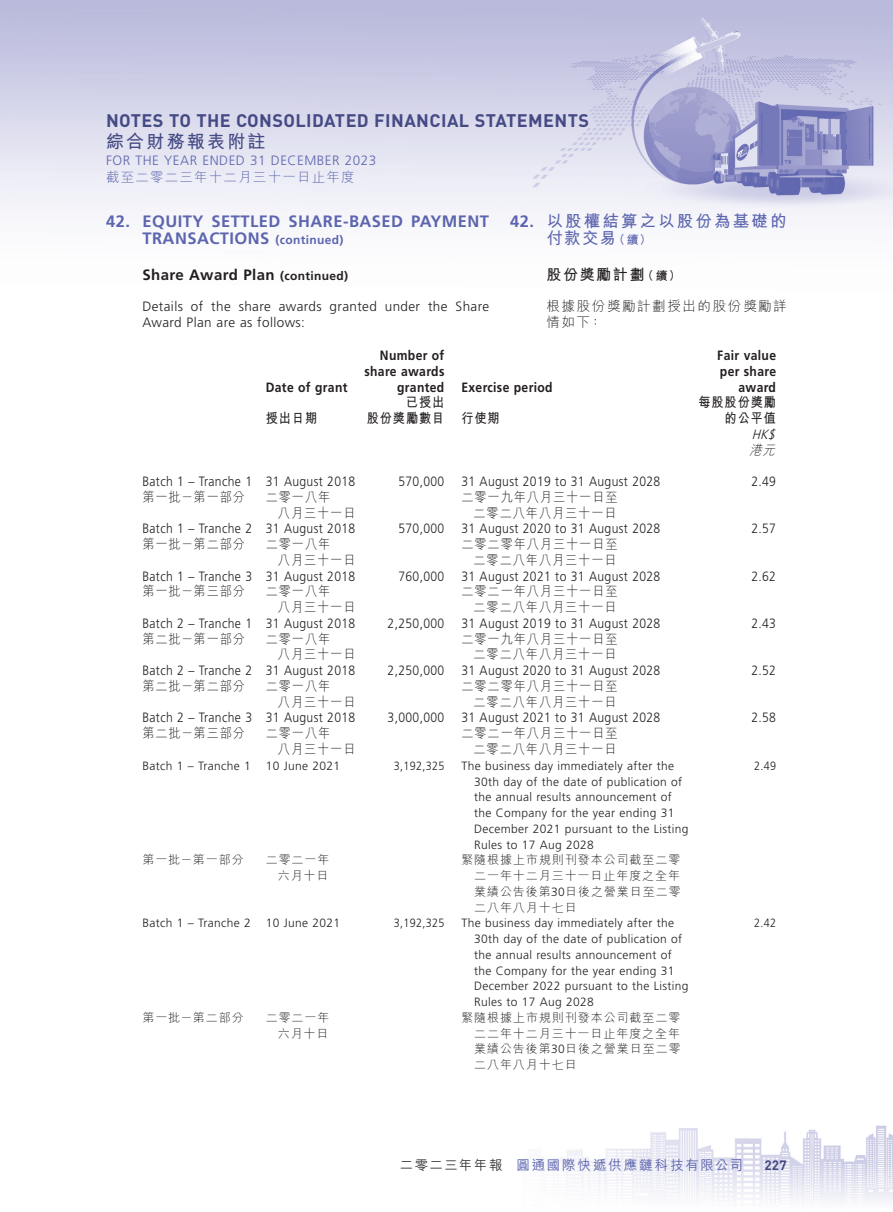
<style>
.page{position:relative;width:893px;height:1212px;background:#fff}
.page>*{position:absolute;margin:0;border:0;box-sizing:border-box;transform-origin:0 0}
.t1{font:700 18px "DIN Pro";letter-spacing:.025em;color:#454a84}
.t2{font:700 18px "M Hei HK";letter-spacing:.125em;color:#454a84}
.t3{font:700 16.5px/16.5px "Frutiger LT Std";letter-spacing:.03em;color:#5c65ae}
.t4{font:700 16.5px/16.5px "M Hei HK";letter-spacing:.13em;color:#5c65ae}
.t5{font:700 15px "Frutiger LT Std";letter-spacing:.03em;color:#231f20}
.t6{font:700 15px "M Hei HK";letter-spacing:.11em;color:#231f20}
.t7{font:300 13.5px "Frutiger LT Std";letter-spacing:.03em;color:#231f20;scale:.9 1}
.t8{font:300 13.5px/15.8px "M Hei HK";letter-spacing:.08em;color:#231f20;scale:.9 1}
.t9{font:700 13.5px/15.8px "Frutiger LT Std";letter-spacing:.03em;color:#231f20;text-align:right;scale:.9 1}
.t10{font:300 13.5px/16.5px "Frutiger LT Std";letter-spacing:.03em;color:#231f20}
.t11{font:300 13.5px "Frutiger LT Std";letter-spacing:.04em;color:#5c65ae}
.t12{font:700 13.5px/15.8px "M Hei HK";letter-spacing:.08em;color:#231f20;text-align:right;scale:.9 1}
.t13{font:500 13.5px "M Hei HK";letter-spacing:.12em;color:#5c65ae}
.t14{font:300 13.5px/16.5px "M Hei HK";letter-spacing:.12em;color:#231f20}
.t15{font:300 13.5px "M Hei HK";letter-spacing:.09em;color:#5c65ae}
.t16{font:700 13.5px "DIN Pro";color:#454a84}
.t17{font:italic 300 13.5px "Frutiger LT Std";color:#231f20;scale:.9 1}
.t18{font:italic 300 13.5px "M Hei HK";color:#231f20;scale:.9 1}
.t19{font:300 12px/15.8px "Frutiger LT Std";letter-spacing:.03em;color:#231f20}
.t20{font:300 12px/15.8px "M Hei HK";letter-spacing:.08em;color:#231f20;text-align:right}
.t21{font:300 12px "Frutiger LT Std";letter-spacing:.03em;color:#231f20;scale:.9 1}
.s1{font-family:"Frutiger LT Std"}
.s2{font-size:12px}
.s3{color:#3e3e3f}
</style>
<div class="page">
<img style="left:0;top:0;width:893px;height:1202px">
<h1 class="t1" style="left:106px;top:108px;width:484px">NOTES TO THE CONSOLIDATED FINANCIAL STATEMENTS</h1>
<h1 class="t2" style="left:106px;top:129px;width:161px">綜合財務報表附註</h1>
<p class="t11" style="left:106px;top:153px;width:272px">FOR THE YEAR ENDED 31 DECEMBER 2023</p>
<p class="t15" style="left:106px;top:170px;width:250px">截至二零二三年十二月三十一日止年度</p>
<p class="t4" style="left:546px;top:212px;width:242px;text-indent:-36px"><span class="s1">42.</span> 以股權結算之以股份為基礎的付款交易<span class="s2">（續）</span></p>
<p class="t6" style="left:546px;top:263px;width:136px">股份獎勵計劃<span class="s2">（續）</span></p>
<p class="t14" style="left:546px;top:297px;width:242px">根據股份獎勵計劃授出的股份獎勵詳情如下：</p>
<p class="t3" style="left:142px;top:213px;width:348px;text-indent:-36px">42. EQUITY SETTLED SHARE-BASED PAYMENT<br>TRANSACTIONS <span class="s2">(continued)</span></p>
<p class="t5" style="left:142px;top:265px;width:207px">Share Award Plan <span class="s2">(continued)</span></p>
<p class="t10" style="left:142px;top:298px;width:348px">Details of the share awards granted under the Share<br>Award Plan are as follows:</p>
<p class="t9" style="left:266px;top:379px;width:92px">Date of grant</p>
<p class="t12" style="left:266px;top:409px;width:59px">授出日期</p>
<p class="t9" style="left:364px;top:348px;width:90px">Number of share awards granted</p>
<p class="t12" style="left:367px;top:393px;width:88px">已授出<br>股份獎勵數目</p>
<p class="t9" style="left:461px;top:379px;width:103px">Exercise period</p>
<p class="t12" style="left:461px;top:409px;width:44px">行使期</p>
<p class="t9" style="left:717px;top:348px;width:67px">Fair value per share award</p>
<p class="t12" style="left:698px;top:393px;width:88px">每股股份獎勵的公平值</p>
<p class="t17" style="left:752px;top:427px;width:32px">HK$</p>
<p class="t18" style="left:749px;top:443px;width:34px">港元</p>
<p class="t7" style="left:142px;top:474px;width:238px">Batch 1 – Tranche 1 31 August 2018</p>
<p class="t7" style="left:398px;top:474px;width:53px">570,000</p>
<p class="t7" style="left:461px;top:474px;width:223px">31 August 2019 to 31 August 2028</p>
<p class="t7" style="left:751px;top:474px;width:29px">2.49</p>
<p class="t8" style="left:142px;top:489px;width:116px">第一批－第一部分</p>
<p class="t8" style="left:278px;top:489px;width:88px;text-indent:-12px">二零一八年<br>八月三十一日</p>
<p class="t8" style="left:461px;top:489px;width:175px;text-align:right">二零一九年八月三十一日至二零二八年八月三十一日</p>
<p class="t7" style="left:142px;top:521px;width:238px">Batch 1 – Tranche 2 31 August 2018</p>
<p class="t7" style="left:398px;top:521px;width:53px">570,000</p>
<p class="t7" style="left:461px;top:521px;width:223px">31 August 2020 to 31 August 2028</p>
<p class="t7" style="left:751px;top:521px;width:29px">2.57</p>
<p class="t8" style="left:142px;top:536px;width:116px">第一批－第二部分</p>
<p class="t8" style="left:278px;top:536px;width:88px;text-indent:-12px">二零一八年<br>八月三十一日</p>
<p class="t8" style="left:461px;top:536px;width:175px;text-align:right">二零二零年八月三十一日至二零二八年八月三十一日</p>
<p class="t7" style="left:142px;top:568px;width:238px">Batch 1 – Tranche 3 31 August 2018</p>
<p class="t7" style="left:398px;top:568px;width:53px">760,000</p>
<p class="t7" style="left:461px;top:568px;width:223px">31 August 2021 to 31 August 2028</p>
<p class="t7" style="left:751px;top:568px;width:29px">2.62</p>
<p class="t8" style="left:142px;top:583px;width:116px">第一批－第三部分</p>
<p class="t8" style="left:278px;top:583px;width:88px;text-indent:-12px">二零一八年<br>八月三十一日</p>
<p class="t8" style="left:461px;top:583px;width:175px;text-align:right">二零二一年八月三十一日至二零二八年八月三十一日</p>
<p class="t7" style="left:142px;top:616px;width:238px">Batch 2 – Tranche 1 31 August 2018</p>
<p class="t7" style="left:388px;top:616px;width:65px">2,250,000</p>
<p class="t7" style="left:461px;top:616px;width:223px">31 August 2019 to 31 August 2028</p>
<p class="t7" style="left:751px;top:616px;width:29px">2.43</p>
<p class="t8" style="left:142px;top:631px;width:116px">第二批－第一部分</p>
<p class="t8" style="left:278px;top:631px;width:88px;text-indent:-12px">二零一八年<br>八月三十一日</p>
<p class="t8" style="left:461px;top:631px;width:175px;text-align:right">二零一九年八月三十一日至二零二八年八月三十一日</p>
<p class="t7" style="left:142px;top:663px;width:238px">Batch 2 – Tranche 2 31 August 2018</p>
<p class="t7" style="left:388px;top:663px;width:65px">2,250,000</p>
<p class="t7" style="left:461px;top:663px;width:223px">31 August 2020 to 31 August 2028</p>
<p class="t7" style="left:751px;top:663px;width:29px">2.52</p>
<p class="t8" style="left:142px;top:678px;width:116px">第二批－第二部分</p>
<p class="t8" style="left:278px;top:678px;width:88px;text-indent:-12px">二零一八年<br>八月三十一日</p>
<p class="t8" style="left:461px;top:678px;width:175px;text-align:right">二零二零年八月三十一日至二零二八年八月三十一日</p>
<p class="t7" style="left:142px;top:710px;width:238px">Batch 2 – Tranche 3 31 August 2018</p>
<p class="t7" style="left:388px;top:710px;width:65px">3,000,000</p>
<p class="t7" style="left:461px;top:710px;width:223px">31 August 2021 to 31 August 2028</p>
<p class="t7" style="left:751px;top:710px;width:29px">2.58</p>
<p class="t8" style="left:142px;top:725px;width:116px">第二批－第三部分</p>
<p class="t8" style="left:278px;top:725px;width:88px;text-indent:-12px">二零一八年<br>八月三十一日</p>
<p class="t8" style="left:461px;top:725px;width:175px;text-align:right">二零二一年八月三十一日至二零二八年八月三十一日</p>
<p class="t19" style="left:142px;top:758px;width:110px">Batch 1 – Tranche 1</p>
<p class="t19" style="left:266px;top:758px;width:76px">10 June 2021</p>
<p class="t21" style="left:394px;top:759px;width:58px">3,192,325</p>
<p class="t19" style="left:474px;top:758px;width:216px;text-indent:-13px">The business day immediately after the 30th day of the date of publication of the annual results announcement of the Company for the year ending 31<br>December 2021 pursuant to the Listing Rules to 17 Aug 2028</p>
<p class="t21" style="left:754px;top:759px;width:26px">2.49</p>
<p class="t20" style="left:142px;top:852px;width:103px">第一批－第一部分</p>
<p class="t20" style="left:266px;top:852px;width:65px">二零二一年六月十日</p>
<p class="t20" style="left:474px;top:852px;width:208px;text-align:justify;text-indent:-13px">緊隨根據上市規則刊發本公司截至二零二一年十二月三十一日止年度之全年業績公告後第<span class="s1">30</span>日後之營業日至二零二八年八月十七日</p>
<p class="t19" style="left:142px;top:915px;width:110px">Batch 1 – Tranche 2</p>
<p class="t19" style="left:266px;top:915px;width:76px">10 June 2021</p>
<p class="t21" style="left:394px;top:916px;width:58px">3,192,325</p>
<p class="t19" style="left:474px;top:915px;width:216px;text-indent:-13px">The business day immediately after the 30th day of the date of publication of the annual results announcement of the Company for the year ending 31<br>December 2022 pursuant to the Listing Rules to 17 Aug 2028</p>
<p class="t21" style="left:754px;top:916px;width:26px">2.42</p>
<p class="t20" style="left:142px;top:1009px;width:103px">第一批－第二部分</p>
<p class="t20" style="left:266px;top:1009px;width:65px">二零二一年六月十日</p>
<p class="t20" style="left:474px;top:1009px;width:208px;text-align:justify;text-indent:-13px">緊隨根據上市規則刊發本公司截至二零二二年十二月三十一日止年度之全年業績公告後第<span class="s1">30</span>日後之營業日至二零二八年八月十七日</p>
<p class="t13" style="left:400px;top:1155px;width:345px"><span class="s3">二零二三年年報</span> 圓通國際快遞供應鏈科技有限公司</p>
<p class="t16" style="left:764px;top:1156px;width:24px">227</p>
</div>
